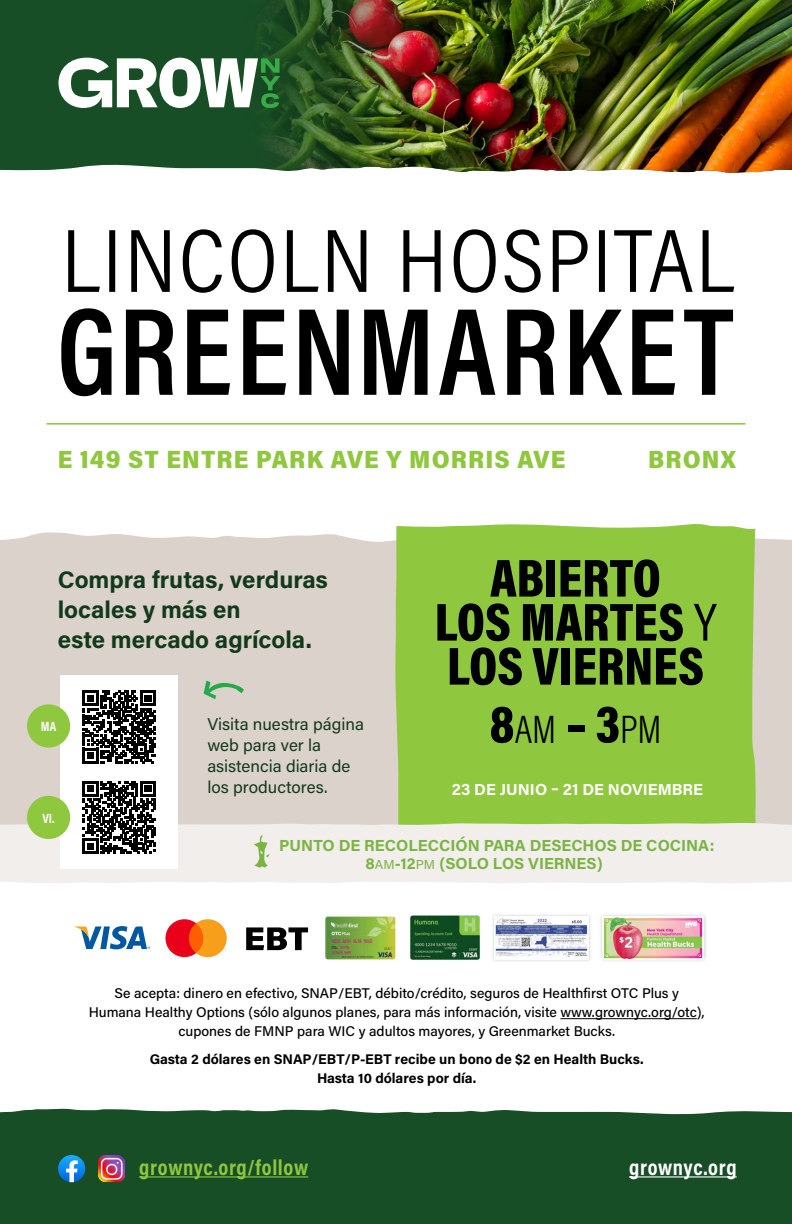
<style>
.page{position:relative;width:792px;height:1224px;background:#fff}
.page>*{position:absolute;margin:0;border:0;box-sizing:border-box;transform-origin:0 0}
.t1{font:900 54px/44px "Acumin Pro Cond";color:#000;text-align:center}
.t2{font:300 40px "Acumin Pro Cond";color:#000}
.t3{font:900 24.9px "Acumin Pro Semi Cond";letter-spacing:.045em;color:#8fc73e}
.t4{font:700 24px/30px "Acumin Pro";color:#13391c}
.t5{font:700 22px "Acumin Pro Cond";letter-spacing:.03em;color:#8fc73e}
.t6{font:700 22px "Acumin Pro Cond";letter-spacing:.03em;color:#fff}
.t7{font:17px/21px "Acumin Pro";color:#13391c}
.t8{font:700 16px/18.9px "Acumin Pro";color:#7bb442}
.t9{font:700 16px "Acumin Pro";color:#fff}
.t10{font:500 14px/19px "Acumin Pro";color:#000;text-align:center}
.t11{font:700 14px/19px "Acumin Pro";color:#000;text-align:center}
.t12{font:700 13.5px "Acumin Pro Cond";color:#fff}
.s1{font-weight:400}
.s2{font-weight:900;font-size:54px}
.s3{font-weight:400;font-size:13px}
</style>
<div class="page">
<div style="left:0;top:0;width:246px;height:171px;background:#184e26"></div>
<img style="left:246px;top:0;width:546px;height:173px">
<div style="left:0;top:1108px;width:792px;height:116px;background:#184e26"></div>
<div style="left:0;top:532px;width:792px;height:291px;background:#dad2cb"></div>
<div style="left:395px;top:524px;width:361px;height:299px;background:#8fc73e"></div>
<hr style="left:139px;top:1176px;width:169px;height:1px;background:#8fc73e">
<svg style="left:58px;top:58px;width:222px;height:50px"></svg>
<svg style="left:58px;top:1155px;width:27px;height:27px"></svg>
<img style="left:98px;top:1156px;width:26px;height:26px">
<hr style="left:47px;top:423px;width:698px;height:2px;background:#8fc73e">
<hr style="left:560px;top:1018px;width:137px;height:1px;background:#000">
<div style="left:0;top:823px;width:792px;height:60px;background:#f1eeeb"></div>
<img style="left:325px;top:917px;width:70px;height:42px">
<img style="left:410px;top:915px;width:70px;height:45px">
<svg style="left:165px;top:919px;width:62px;height:39px"></svg>
<svg style="left:75px;top:926px;width:75px;height:23px"></svg>
<svg style="left:246px;top:927px;width:62px;height:23px"></svg>
<div style="left:491px;top:914px;width:101px;height:48px;background:#000;opacity:.2"></div>
<img style="left:494px;top:917px;width:95px;height:42px">
<div style="left:599px;top:913px;width:109px;height:51px;background:#f7f7f7"></div>
<img style="left:603px;top:917px;width:100px;height:42px">
<svg style="left:204px;top:681px;width:40px;height:18px"></svg>
<hr style="left:629px;top:1176px;width:108px;height:1px;background:#fff">
<svg style="left:61px;top:308px;width:672px;height:88px"></svg>
<svg style="left:68px;top:229px;width:666px;height:64px"></svg>
<svg style="left:254px;top:835px;width:16px;height:33px"></svg>
<div style="left:61px;top:676px;width:117px;height:193px;background:#fff"></div>
<svg style="left:83px;top:691px;width:73px;height:72px"></svg>
<svg style="left:83px;top:781px;width:73px;height:73px"></svg>
<div style="left:27px;top:704px;width:43px;height:44px;background:#8fc73e;border-radius:50%"></div>
<div style="left:27px;top:796px;width:43px;height:43px;background:#8fc73e;border-radius:50%"></div>
<h3 class="t3" style="left:58px;top:442px;width:509px">E 149 ST ENTRE PARK AVE Y MORRIS AVE</h3>
<h3 class="t3" style="left:648px;top:442px;width:89px">BRONX</h3>
<h3 class="t4" style="left:58px;top:563px;width:272px">Compra frutas, verduras locales y más en<br>este mercado agrícola.</h3>
<p class="t12" style="left:41px;top:717px;width:17px">MA</p>
<p class="t12" style="left:42px;top:809px;width:14px">VI.</p>
<p class="t7" style="left:207px;top:713px;width:158px">Visita nuestra página web para ver la asistencia diaria de los productores.</p>
<h1 class="t1" style="left:435px;top:555px;width:283px">ABIERTO<br>LOS MARTES <span class="s1">Y<br></span>LOS VIERNES</h1>
<h2 class="t2" style="left:489px;top:703px;width:174px"><span class="s2">8</span>AM <span class="s2">– 3</span>PM</h2>
<p class="t9" style="left:452px;top:778px;width:253px">23 DE JUNIO – 21 DE NOVIEMBRE</p>
<p class="t8" style="left:366px;top:835px;width:351px;text-indent:-86px">PUNTO DE RECOLECCIÓN PARA DESECHOS DE COCINA:<br>8<span class="s3">AM</span>-12<span class="s3">PM</span> (SOLO LOS VIERNES)</p>
<p class="t10" style="left:89px;top:983px;width:617px">Se acepta: dinero en efectivo, SNAP/EBT, débito/crédito, seguros de Healthfirst OTC Plus y<br>Humana Healthy Options (sólo algunos planes, para más información, visite www.grownyc.org/otc), cupones de FMNP para WIC y adultos mayores, y Greenmarket Bucks.</p>
<p class="t11" style="left:150px;top:1049px;width:496px">Gasta 2 dólares en SNAP/EBT/P-EBT recibe un bono de $2 en Health Bucks.<br>Hasta 10 dólares por día.</p>
<h3 class="t5" style="left:139px;top:1153px;width:170px">grownyc.org/follow</h3>
<h3 class="t6" style="left:629px;top:1153px;width:109px">grownyc.org</h3>
</div>
